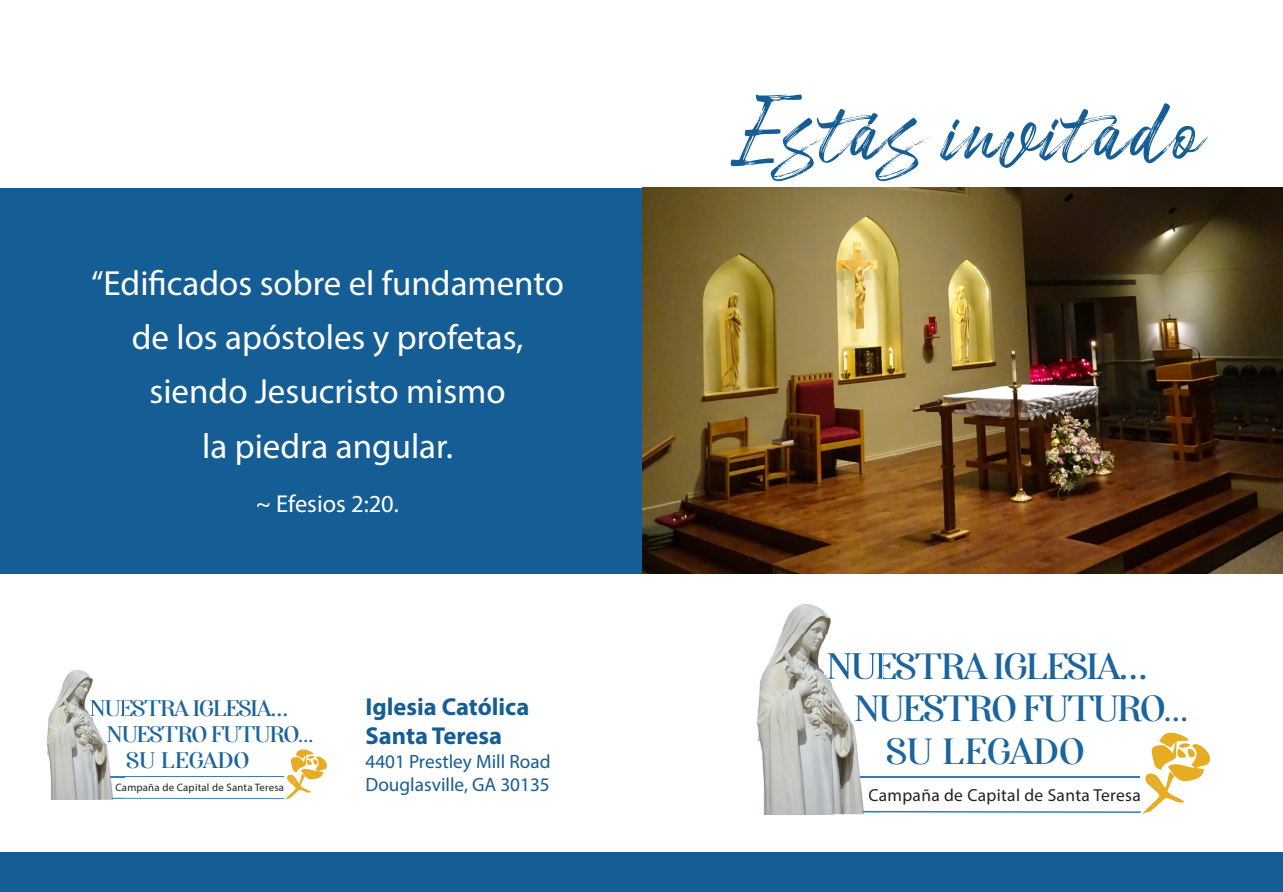
<style>
.page{position:relative;width:1283px;height:892px;background:#fff}
.page>*{position:absolute;margin:0;border:0;box-sizing:border-box;transform-origin:0 0}
.t1{font:79.8px "Freshline";color:#155d95}
.t2{font:36.4px "Afterglow";letter-spacing:-.025em;color:#1a649f}
.t3{font:36.4px "Afterglow";letter-spacing:.025em;color:#1a649f}
.t4{font:35px/54.2px "Myriad Pro";color:#fff;text-align:center}
.t5{font:700 24.5px/29.4px "Myriad Pro";color:#155d95}
.t6{font:24.5px "Myriad Pro";color:#fff}
.t7{font:22.57px "Afterglow";letter-spacing:-.025em;color:#1a649f}
.t8{font:22.57px "Afterglow";letter-spacing:.025em;color:#1a649f}
.t9{font:19.25px/23.1px "Myriad Pro";color:#155d95}
.t10{font:17.5px "Myriad Pro";letter-spacing:.02em;color:#231f20}
.t11{font:10.85px "Myriad Pro";letter-spacing:.02em;color:#231f20}
.s1{font-size:26.25px}
.s2{font-size:42.35px}
</style>
<div class="page">
<div style="left:0;top:188px;width:1282px;height:385px;background:#155d95"></div>
<div style="left:0;top:852px;width:1282px;height:39px;background:#155d95"></div>
<img style="left:643px;top:188px;width:639px;height:385px">
<svg style="left:882px;top:732px;width:328px;height:81px"></svg>
<img style="left:781px;top:603px;width:50px;height:30px">
<img style="left:761px;top:633px;width:67px;height:45px">
<img style="left:756px;top:678px;width:126px;height:136px">
<img style="left:827px;top:653px;width:55px;height:26px">
<img style="left:855px;top:695px;width:27px;height:26px">
<img style="left:869px;top:788px;width:13px;height:15px">
<img style="left:860px;top:775px;width:22px;height:2px">
<img style="left:861px;top:810px;width:21px;height:2px">
<svg style="left:285px;top:749px;width:42px;height:50px"></svg>
<hr style="left:111px;top:776px;width:173px;height:1px;background:#3a7abe">
<hr style="left:111px;top:797px;width:173px;height:1px;background:#3a7abe">
<img style="left:62px;top:669px;width:31px;height:19px">
<img style="left:49px;top:688px;width:42px;height:28px">
<img style="left:46px;top:716px;width:78px;height:83px">
<img style="left:90px;top:700px;width:34px;height:16px">
<img style="left:107px;top:726px;width:17px;height:16px">
<img style="left:84px;top:768px;width:37px;height:1px">
<svg style="left:111px;top:776px;width:13px;height:1px"></svg>
<svg style="left:111px;top:783px;width:13px;height:15px"></svg>
<p class="t4" style="left:91px;top:255px;width:474px">“Edificados sobre el fundamento de los apóstoles y profetas, siendo Jesucristo mismo<br>la piedra angular.</p>
<p class="t6" style="left:256px;top:488px;width:144px">~ Efesios 2:20.</p>
<p class="t7" style="left:90px;top:694px;width:200px">NUESTRA IGLESIA<span class="s1">…</span></p>
<p class="t7" style="left:107px;top:721px;width:208px">NUESTRO FUTURO…</p>
<p class="t8" style="left:127px;top:747px;width:124px">SU LEGADO</p>
<p class="t11" style="left:116px;top:780px;width:170px">Campaña de Capital de Santa Teresa</p>
<p class="t5" style="left:365px;top:691px;width:165px">Iglesia Católica<br>Santa Teresa</p>
<p class="t9" style="left:365px;top:749px;width:187px">4401 Prestley Mill Road<br>Douglasville, GA 30135</p>
<h1 class="t1" style="left:730px;top:77px;width:477px">Estás invitado</h1>
<p class="t2" style="left:826px;top:644px;width:323px">NUESTRA IGLESIA<span class="s2">…</span></p>
<p class="t2" style="left:854px;top:687px;width:335px">NUESTRO FUTURO…</p>
<p class="t3" style="left:886px;top:729px;width:199px">SU LEGADO</p>
<p class="t10" style="left:868px;top:783px;width:274px">Campaña de Capital de Santa Teresa</p>
</div>
